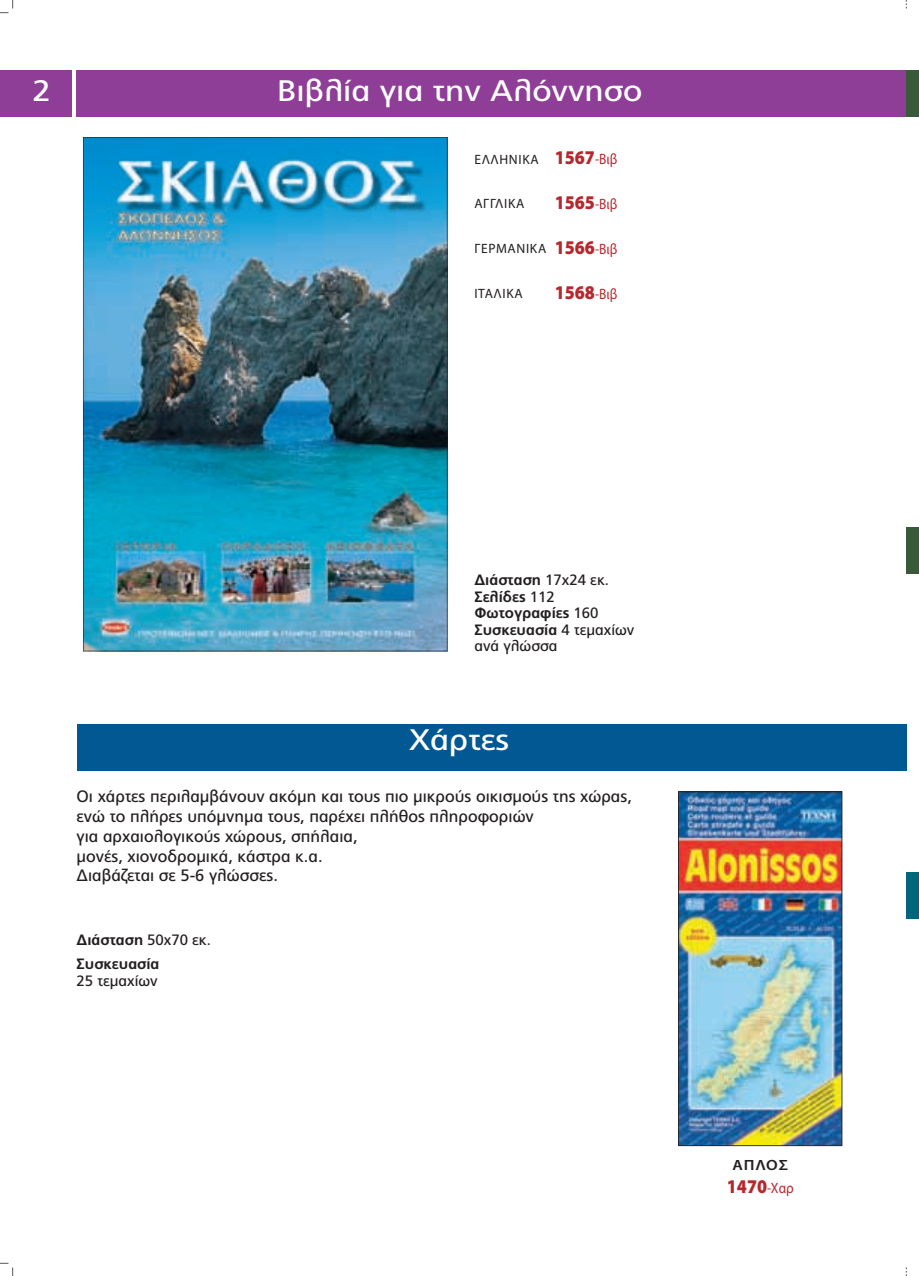
<style>
.page{position:relative;width:919px;height:1276px;background:#fff}
.page>*{position:absolute;margin:0;border:0;box-sizing:border-box;transform-origin:0 0}
.t1{font:29.7px "PF Catalog";color:#fff;scale:1.11 1}
.t2{font:900 19.5px "Myriad Pro";color:#b7282e;scale:.9 1}
.t3{font:16.5px/19.8px "PF Catalog";color:#231f20}
.t4{font:700 15px/16.5px "PF Catalog";color:#231f20}
.t5{font:15px "PF Catalog";color:#231f20}
.t6{font:600 14.85px "Myriad Pro";letter-spacing:.05em;color:#231f20;scale:1.11 1}
.t7{font:13.5px "Myriad Pro";letter-spacing:.05em;color:#231f20}
.s1{font-weight:900;font-size:19.5px;color:#b7282e}
.s2{font-size:15px;color:#b7282e}
.s3{font-weight:400;font-size:15px}
.s4{font-weight:400}
</style>
<div class="page">
<div style="left:0;top:70px;width:71px;height:47px;background:#8f3e97"></div>
<div style="left:77px;top:70px;width:829px;height:47px;background:#8f3e97"></div>
<div style="left:77px;top:724px;width:829px;height:47px;background:#015893"></div>
<div style="left:906px;top:70px;width:12px;height:47px;background:#385a39"></div>
<div style="left:906px;top:872px;width:12px;height:47px;background:#00677a"></div>
<div style="left:906px;top:527px;width:12px;height:47px;background:#385a39"></div>
<img style="left:678px;top:791px;width:164px;height:355px">
<img style="left:83px;top:137px;width:364px;height:514px">
<svg style="left:0;top:0;width:13px;height:13px"></svg>
<svg style="left:0;top:1262px;width:13px;height:14px"></svg>
<h1 class="t1" style="left:32px;top:79px;width:18px">2</h1>
<h1 class="t1" style="left:277px;top:79px;width:330px">Βιβλία για την Αλόννησο</h1>
<p class="t7" style="left:474px;top:154px;width:144px">ΕΛΛΗΝΙΚΑ <span class="s1">1567</span><span class="s2">-Βιβ</span></p>
<p class="t7" style="left:474px;top:199px;width:52px">ΑΓΓΛΙΚΑ</p>
<p class="t2" style="left:554px;top:195px;width:71px">1565<span class="s3">-Βιβ</span></p>
<p class="t7" style="left:474px;top:244px;width:144px">ΓΕΡΜΑΝΙΚΑ <span class="s1">1566</span><span class="s2">-Βιβ</span></p>
<p class="t7" style="left:474px;top:288px;width:50px">ΙΤΑΛΙΚΑ</p>
<p class="t2" style="left:554px;top:284px;width:71px">1568<span class="s3">-Βιβ</span></p>
<p class="t4" style="left:474px;top:573px;width:161px">Διάσταση <span class="s4">17χ24 εκ.<br></span>Σελίδες <span class="s4">112<br></span>Φωτογραφίες <span class="s4">160<br></span>Συσκευασία <span class="s4">4 τεμαχίων ανά γλώσσα</span></p>
<h1 class="t1" style="left:409px;top:728px;width:92px">Xάρτες</h1>
<p class="t3" style="left:77px;top:788px;width:556px">Οι χάρτες περιλαμβάνουν ακόμη και τους πιο μικρούς οικισμούς της χώρας, ενώ το πλήρες υπόμνημα τους, παρέχει πλήθος πληροφοριών<br>για αρχαιολογικούς χώρους, σπήλαια,<br>μονές, χιονoδρομικά, κάστρα κ.α.<br>Διαβάζεται σε 5-6 γλώσσες.</p>
<p class="t4" style="left:77px;top:928px;width:136px;line-height:24.5px">Διάσταση <span class="s4">50χ70 εκ.<br></span>Συσκευασία</p>
<p class="t5" style="left:77px;top:974px;width:83px">25 τεμαχίων</p>
<p class="t6" style="left:732px;top:1159px;width:52px">ΑΠΛΟΣ</p>
<p class="t2" style="left:726px;top:1179px;width:76px">1470<span class="s3">-Χαρ</span></p>
</div>
